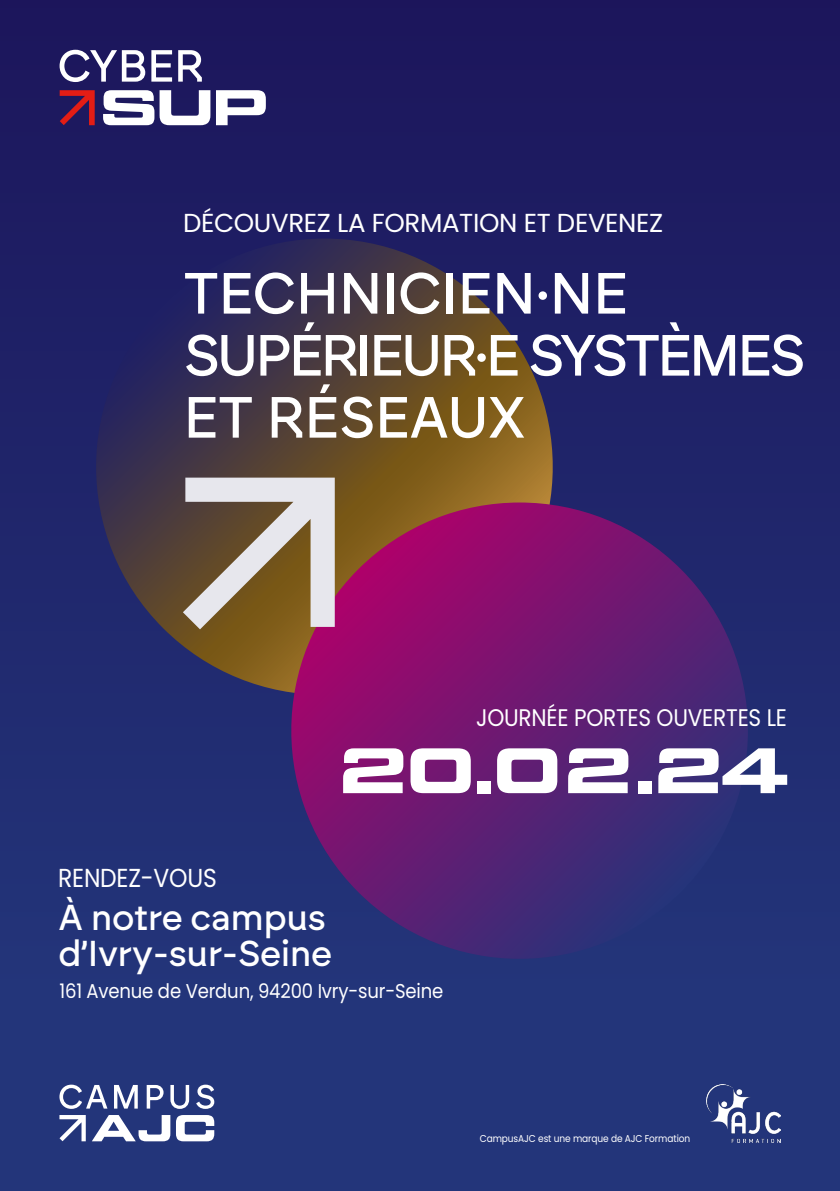
<style>
.page{position:relative;width:840px;height:1191px;background:#fff}
.page>*{position:absolute;margin:0;border:0;box-sizing:border-box;transform-origin:0 0}
.t1{font:900 64px "Tactic Sans Ext Exd";color:#fff}
.t2{font:500 58px/62px "Brockmann";letter-spacing:-.025em;color:#fff}
.t3{font:500 36px/36px "Brockmann";letter-spacing:-.015em;color:#fff}
.t4{font:26px "Poppins";letter-spacing:-.015em;color:#fff}
.t5{font:26px "Poppins";letter-spacing:-.015em;color:#fff;scale:.9 1}
.t6{font:24px "Poppins";letter-spacing:-.01em;color:#fff;scale:.9 1}
.t7{font:20px "Poppins";letter-spacing:-.01em;color:#fff;scale:.9 1}
.t8{font:10px "Poppins";letter-spacing:-.01em;color:#fff;scale:.9 1}
.s1{font-size:52px}
</style>
<div class="page">
<div style="left:0;top:0;width:839px;height:1191px;background:linear-gradient(to bottom,#1c165c,#24397e)"></div>
<svg style="left:74px;top:238px;width:500px;height:479px;background:#413649"></svg>
<svg style="left:269px;top:502px;width:500px;height:479px;background:#572270"></svg>
<svg style="left:183px;top:477px;width:151px;height:152px;background:#a3947f"></svg>
<img style="left:706px;top:1084px;width:73px;height:58px">
<svg style="left:59px;top:1084px;width:48px;height:24px"></svg>
<svg style="left:114px;top:1085px;width:24px;height:23px"></svg>
<svg style="left:147px;top:1085px;width:16px;height:23px"></svg>
<svg style="left:170px;top:1085px;width:19px;height:23px"></svg>
<svg style="left:196px;top:1084px;width:18px;height:24px"></svg>
<svg style="left:59px;top:1115px;width:27px;height:26px"></svg>
<svg style="left:92px;top:1115px;width:78px;height:26px"></svg>
<svg style="left:176px;top:1115px;width:38px;height:26px"></svg>
<svg style="left:60px;top:50px;width:85px;height:32px"></svg>
<svg style="left:151px;top:50px;width:21px;height:32px"></svg>
<svg style="left:178px;top:50px;width:24px;height:32px"></svg>
<svg style="left:103px;top:90px;width:107px;height:35px"></svg>
<svg style="left:216px;top:90px;width:50px;height:35px"></svg>
<svg style="left:60px;top:90px;width:35px;height:35px"></svg>
<p class="t4" style="left:183px;top:204px;width:481px">DÉCOUVREZ LA FORMATION ET DEVENEZ</p>
<p class="t2" style="left:183px;top:261px;width:623px">TECHNICIEN·NE<br>SUPÉRIEUR·E SYSTÈMES<br>ET RÉSEAUX</p>
<p class="t6" style="left:476px;top:700px;width:346px">JOURNÉE PORTES OUVERTES LE</p>
<p class="t1" style="left:340px;top:741px;width:450px">20<span class="s1">.</span>02<span class="s1">.</span>24</p>
<p class="t5" style="left:58px;top:859px;width:178px">RENDEZ-VOUS</p>
<p class="t3" style="left:59px;top:898px;width:275px">À notre campus d’Ivry-sur-Seine</p>
<p class="t7" style="left:59px;top:977px;width:428px">161 Avenue de Verdun, 94200 Ivry-sur-Seine</p>
<p class="t8" style="left:479px;top:1131px;width:235px">CampusAJC est une marque de AJC Formation</p>
</div>
